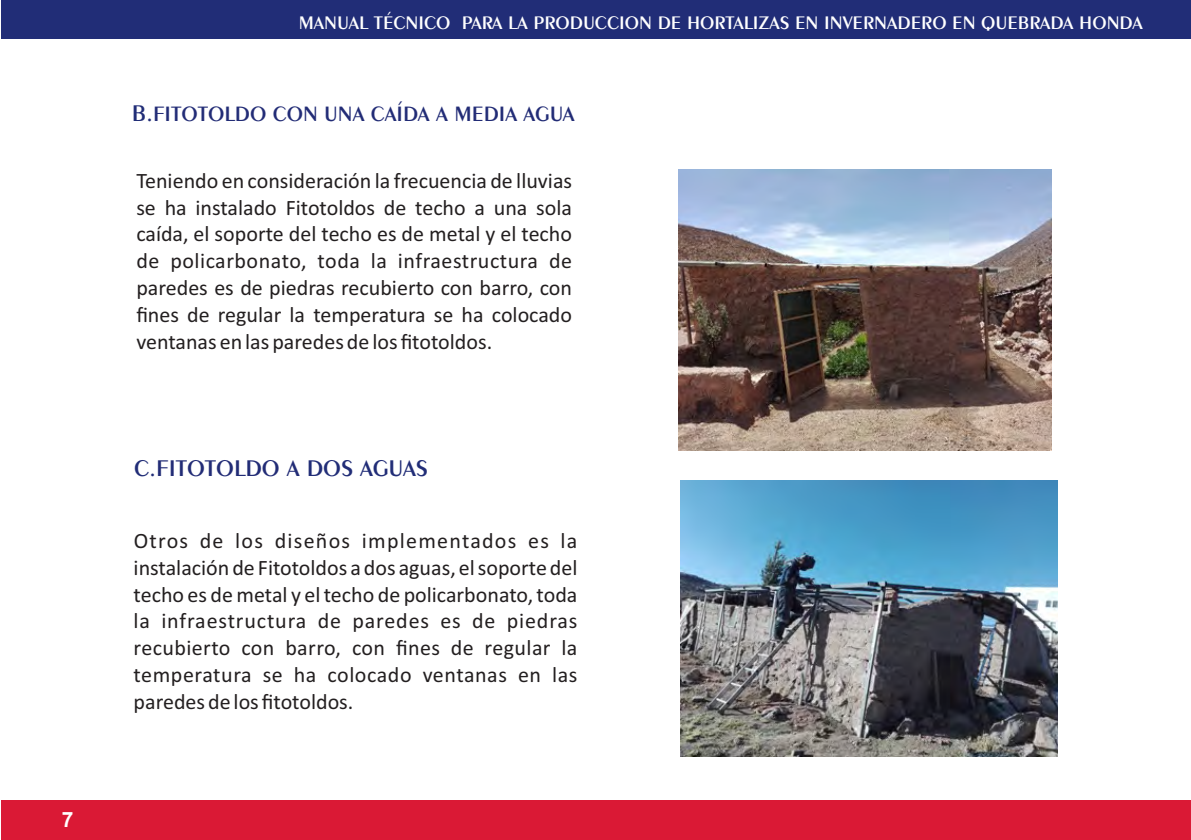
<style>
.page{position:relative;width:1191px;height:840px;background:#fff}
.page>*{position:absolute;margin:0;border:0;box-sizing:border-box;transform-origin:0 0}
.t1{font:600 24px "Exotic 350 BT";color:#212d77}
.t2{font:22px/26.8px "Calibri";color:#231f20;text-align:justify}
.t3{font:600 22px "Exotic 350 BT";color:#222c76}
.t4{font:700 21px "Arial";color:#fff}
.t5{font:600 19.2px "Exotic 350 BT";color:#fff}
.s1{font-size:24px;color:#212d77}
.s2{color:#222c76}
</style>
<div class="page">
<div style="left:1px;top:799px;width:1190px;height:40px;background:#da1935"></div>
<div style="left:1px;top:0;width:1190px;height:39px;background:#212d77"></div>
<img style="left:678px;top:170px;width:373px;height:280px">
<img style="left:680px;top:480px;width:377px;height:276px">
<p class="t4" style="left:62px;top:811px;width:13px">7</p>
<p class="t5" style="left:299px;top:14px;width:845px">MANUAL TÉCNICO PARA LA PRODUCCION DE HORTALIZAS EN INVERNADERO EN QUEBRADA HONDA</p>
<p class="t3" style="left:132px;top:104px;width:444px"><span class="s1">B.</span> FITOTOLDO CON UNA CAÍDA A MEDIA AGUA</p>
<p class="t2" style="left:136px;top:169px;width:437px">Teniendo en consideración la frecuencia de lluvias se ha instalado Fitotoldos de techo a una sola caída, el soporte del techo es de metal y el techo de policarbonato, toda la infraestructura de paredes es de piedras recubierto con barro, con fines de regular la temperatura se ha colocado ventanas en las paredes de los fitotoldos.</p>
<p class="t1" style="left:134px;top:457px;width:295px">C. <span class="s2">FITOTOLDO A</span> DOS AGUAS</p>
<p class="t2" style="left:134px;top:528px;width:445px">Otros de los diseños implementados es la instalación de Fitotoldos a dos aguas, el soporte del techo es de metal y el techo de policarbonato, toda la infraestructura de paredes es de piedras recubierto con barro, con fines de regular la temperatura se ha colocado ventanas en las paredes de los fitotoldos.</p>
</div>
